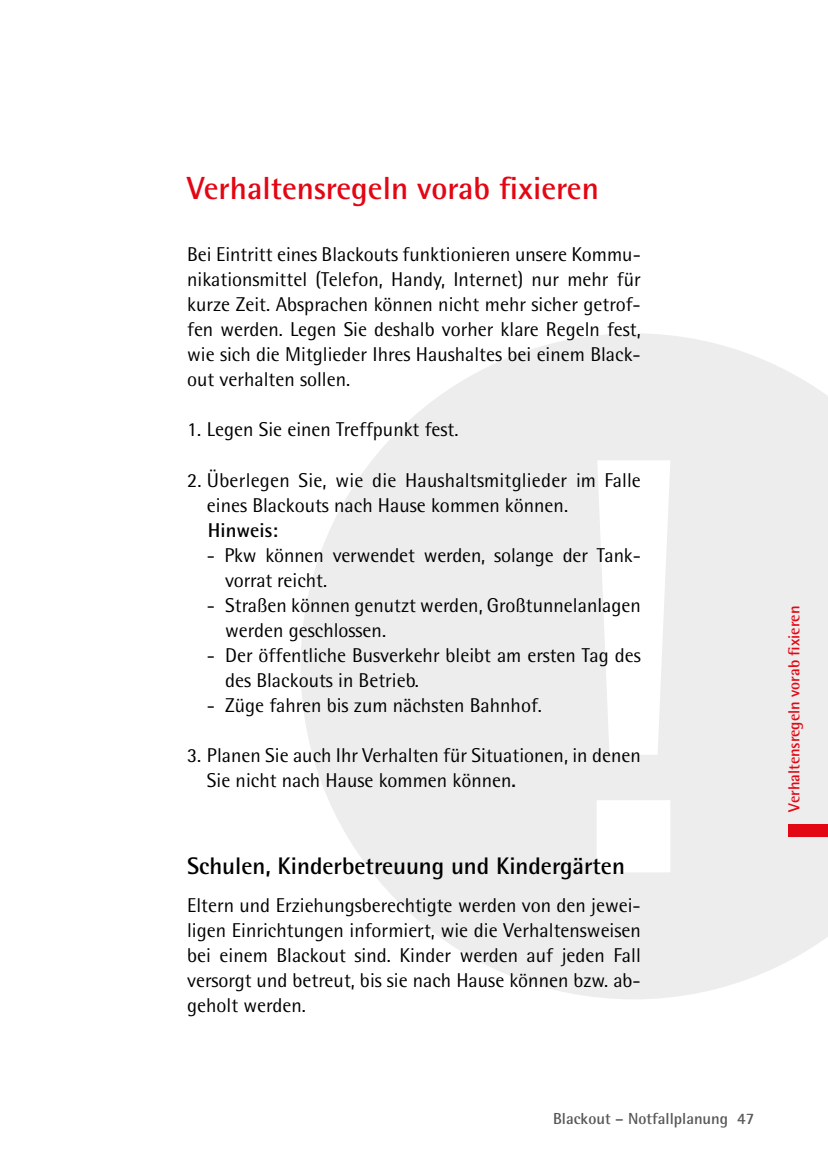
<style>
.page{position:relative;width:828px;height:1163px;background:#fff}
.page>*{position:absolute;margin:0;border:0;box-sizing:border-box;transform-origin:0 0}
.t1{font:700 32px "Rotis Semi Sans Std";color:#e30613}
.t2{font:700 24px "Rotis Semi Sans Std";color:#000}
.t3{font:20px/25px "Rotis Semi Sans Std";color:#000}
.t4{font:700 20px "Rotis Semi Sans Std";color:#000}
.t5{font:700 16px "Rotis Semi Sans Std";color:#e30613}
.t6{font:700 16px "Rotis Semi Sans Std";color:#575756}
.s1{font-weight:700}
</style>
<div class="page">
<svg style="left:301px;top:333px;width:527px;height:666px;fill:#ededed"></svg>
<div style="left:788px;top:824px;width:40px;height:12px;background:#e30613"></div>
<h1 class="t1" style="left:187px;top:168px;width:413px">Verhaltensregeln vorab fixieren</h1>
<p class="t3" style="left:187px;top:242px;width:455px;text-align:justify">Bei Eintritt eines Blackouts funktionieren unsere Kommu&shy;nikationsmittel (Telefon, Handy, Internet) nur mehr für kurze Zeit. Absprachen können nicht mehr sicher getrof&shy;fen werden. Legen Sie deshalb vorher klare Regeln fest, wie sich die Mitglieder Ihres Haushaltes bei einem Black&shy;out verhalten sollen.</p>
<p class="t3" style="left:187px;top:417px;width:273px">1. Legen Sie einen Treffpunkt fest.</p>
<p class="t3" style="left:207px;top:467px;width:435px;text-indent:-20px">2. Überlegen Sie, wie die Haushaltsmitglieder im Falle eines Blackouts nach Hause kommen können.</p>
<p class="t4" style="left:208px;top:517px;width:72px">Hinweis:</p>
<p class="t3" style="left:225px;top:542px;width:417px;text-indent:-18px">- Pkw können verwendet werden, solange der Tank&shy;vorrat reicht.</p>
<p class="t3" style="left:225px;top:592px;width:417px;text-indent:-18px">- Straßen können genutzt werden, Großtunnelanlagen werden geschlossen.</p>
<p class="t3" style="left:225px;top:642px;width:417px;text-indent:-18px">- Der öffentliche Busverkehr bleibt am ersten Tag des des Blackouts in Betrieb.</p>
<p class="t3" style="left:207px;top:692px;width:336px">- Züge fahren bis zum nächsten Bahnhof.</p>
<p class="t3" style="left:207px;top:742px;width:435px;text-indent:-20px">3. Planen Sie auch Ihr Verhalten für Situationen, in denen<br>Sie nicht nach Hause kommen können<span class="s1">.</span></p>
<p class="t2" style="left:187px;top:851px;width:439px">Schulen, Kinderbetreuung und Kindergärten</p>
<p class="t3" style="left:187px;top:892px;width:455px;text-align:justify">Eltern und Erziehungsberechtigte werden von den jewei&shy;ligen Einrichtungen informiert, wie die Verhaltensweisen bei einem Blackout sind. Kinder werden auf jeden Fall versorgt und betreut, bis sie nach Hause können bzw. ab&shy;geholt werden.</p>
<p class="t5" style="left:784px;top:811px;width:207px;rotate:-90deg">Verhaltensregeln vorab fixieren</p>
<p class="t6" style="left:553px;top:1108px;width:203px">Blackout – Notfallplanung 47</p>
</div>
